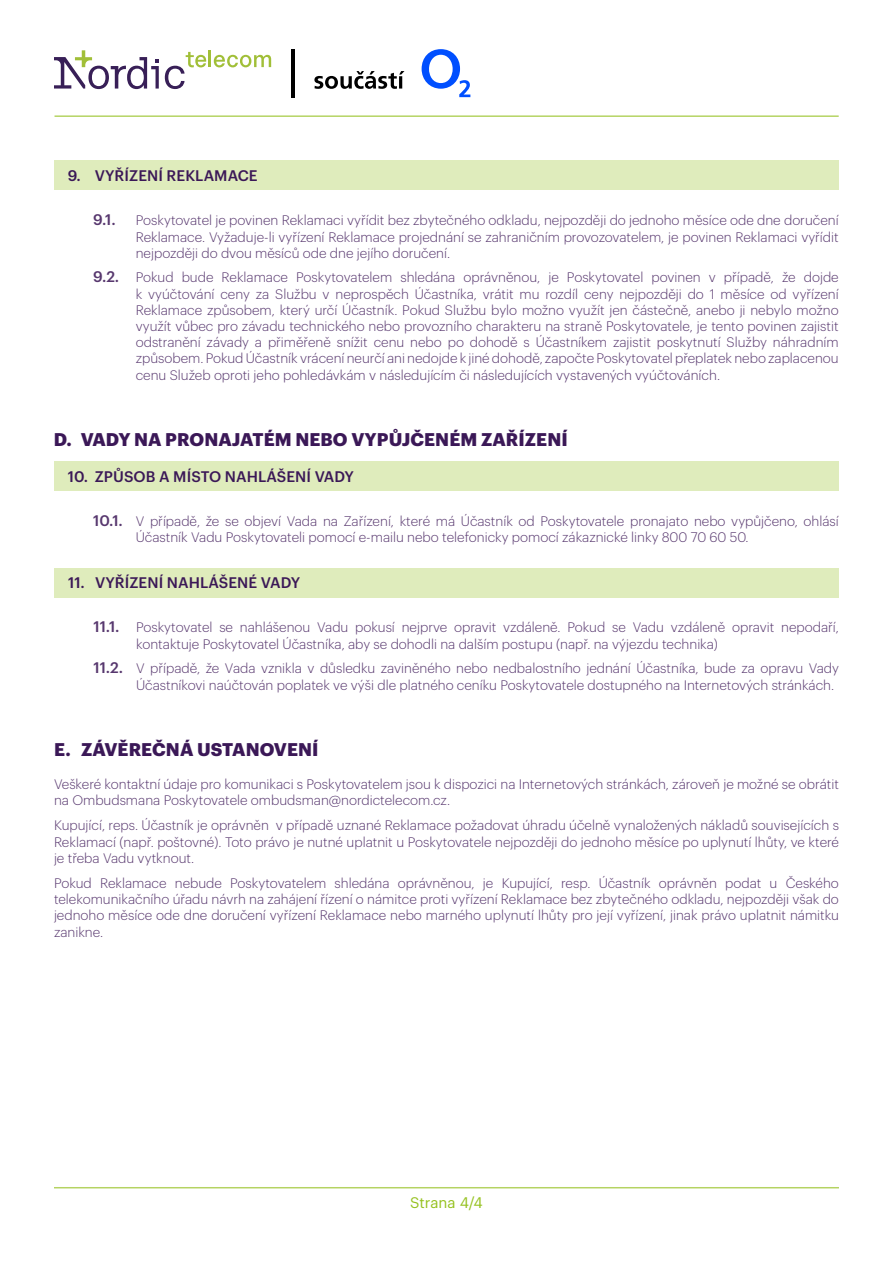
<style>
.page{position:relative;width:893px;height:1263px;background:#fff}
.page>*{position:absolute;margin:0;border:0;box-sizing:border-box;transform-origin:0 0}
.t1{font:700 18px "Graphik";letter-spacing:.005em;color:#3b1857}
.t2{font:500 15px "Graphik";letter-spacing:.005em;color:#3b1857}
.t3{font:15px "Graphik";color:#95c11f}
.t4{font:500 15px "Graphik";color:#57376e}
.t5{font:300 13.5px/16.2px "Graphik";color:#57376e;text-align:justify}
.s1{font-weight:500;font-size:15px}
</style>
<div class="page">
<hr style="left:55px;top:115px;width:784px;height:2px;background:#95c11f">
<hr style="left:54px;top:1187px;width:785px;height:1px;background:#95c11f">
<hr style="left:291px;top:49px;width:4px;height:48px;background:#000">
<svg style="left:422px;top:49px;width:48px;height:48px"></svg>
<svg style="left:314px;top:71px;width:90px;height:18px"></svg>
<svg style="left:54px;top:50px;width:105px;height:39px"></svg>
<svg style="left:165px;top:50px;width:106px;height:39px"></svg>
<div style="left:54px;top:161px;width:785px;height:29px;background:#dfecbc"></div>
<div style="left:54px;top:461px;width:785px;height:30px;background:#dfecbc"></div>
<div style="left:54px;top:568px;width:785px;height:29px;background:#dfecbc"></div>
<p class="t2" style="left:68px;top:164px;width:191px">9. VYŘÍZENÍ REKLAMACE</p>
<p class="t4" style="left:93px;top:208px;width:24px">9.1.</p>
<p class="t5" style="left:136px;top:211px;width:704px">Poskytovatel je povinen Reklamaci vyřídit bez zbytečného odkladu, nejpozději do jednoho měsíce ode dne doručení Reklamace. Vyžaduje-li vyřízení Reklamace projednání se zahraničním provozovatelem, je povinen Reklamaci vyřídit nejpozději do dvou měsíců ode dne jejího doručení.</p>
<p class="t5" style="left:136px;top:268px;width:704px;text-indent:-43px"><span class="s1">9.2.</span> Pokud bude Reklamace Poskytovatelem shledána oprávněnou, je Poskytovatel povinen v případě, že dojde k vyúčtování ceny za Službu v neprospěch Účastníka, vrátit mu rozdíl ceny nejpozději do 1 měsíce od vyřízení Reklamace způsobem, který určí Účastník. Pokud Službu bylo možno využít jen částečně, anebo ji nebylo možno využít vůbec pro závadu technického nebo provozního charakteru na straně Poskytovatele, je tento povinen zajistit odstranění závady a přiměřeně snížit cenu nebo po dohodě s Účastníkem zajistit poskytnutí Služby náhradním způsobem. Pokud Účastník vrácení neurčí ani nedojde k jiné dohodě, započte Poskytovatel přeplatek nebo zaplacenou cenu Služeb oproti jeho pohledávkám v následujícím či následujících vystavených vyúčtováních.</p>
<h1 class="t1" style="left:54px;top:426px;width:515px">D. VADY NA PRONAJATÉM NEBO VYPŮJČENÉM ZAŘÍZENÍ</h1>
<p class="t2" style="left:68px;top:465px;width:288px">10. ZPŮSOB A MÍSTO NAHLÁŠENÍ VADY</p>
<p class="t5" style="left:136px;top:512px;width:704px;text-indent:-43px"><span class="s1">10.1.</span> V případě, že se objeví Vada na Zařízení, které má Účastník od Poskytovatele pronajato nebo vypůjčeno, ohlásí<br>Účastník Vadu Poskytovateli pomocí e-mailu nebo telefonicky pomocí zákaznické linky 800 70 60 50.</p>
<p class="t2" style="left:68px;top:572px;width:234px">11. VYŘÍZENÍ NAHLÁŠENÉ VADY</p>
<p class="t5" style="left:136px;top:618px;width:704px;text-indent:-43px"><span class="s1">11.1.</span> Poskytovatel se nahlášenou Vadu pokusí nejprve opravit vzdáleně. Pokud se Vadu vzdáleně opravit nepodaří, kontaktuje Poskytovatel Účastníka, aby se dohodli na dalším postupu (např. na výjezdu technika)</p>
<p class="t5" style="left:136px;top:659px;width:704px;text-indent:-43px"><span class="s1">11.2.</span> V případě, že Vada vznikla v důsledku zaviněného nebo nedbalostního jednání Účastníka, bude za opravu Vady<br>Účastníkovi naúčtován poplatek ve výši dle platného ceníku Poskytovatele dostupného na Internetových stránkách.</p>
<h1 class="t1" style="left:54px;top:735px;width:266px">E. ZÁVĚREČNÁ USTANOVENÍ</h1>
<p class="t5" style="left:54px;top:775px;width:786px">Veškeré kontaktní údaje pro komunikaci s Poskytovatelem jsou k dispozici na Internetových stránkách, zároveň je možné se obrátit na Ombudsmana Poskytovatele ombudsman@nordictelecom.cz.</p>
<p class="t5" style="left:54px;top:816px;width:786px">Kupující, reps. Účastník je oprávněn v případě uznané Reklamace požadovat úhradu účelně vynaložených nákladů souvisejících s Reklamací (např. poštovné). Toto právo je nutné uplatnit u Poskytovatele nejpozději do jednoho měsíce po uplynutí lhůty, ve které je třeba Vadu vytknout.</p>
<p class="t5" style="left:54px;top:874px;width:786px">Pokud Reklamace nebude Poskytovatelem shledána oprávněnou, je Kupující, resp. Účastník oprávněn podat u Českého telekomunikačního úřadu návrh na zahájení řízení o námitce proti vyřízení Reklamace bez zbytečného odkladu, nejpozději však do jednoho měsíce ode dne doručení vyřízení Reklamace nebo marného uplynutí lhůty pro její vyřízení, jinak právo uplatnit námitku zanikne.</p>
<p class="t3" style="left:410px;top:1191px;width:74px">Strana 4/4</p>
</div>
